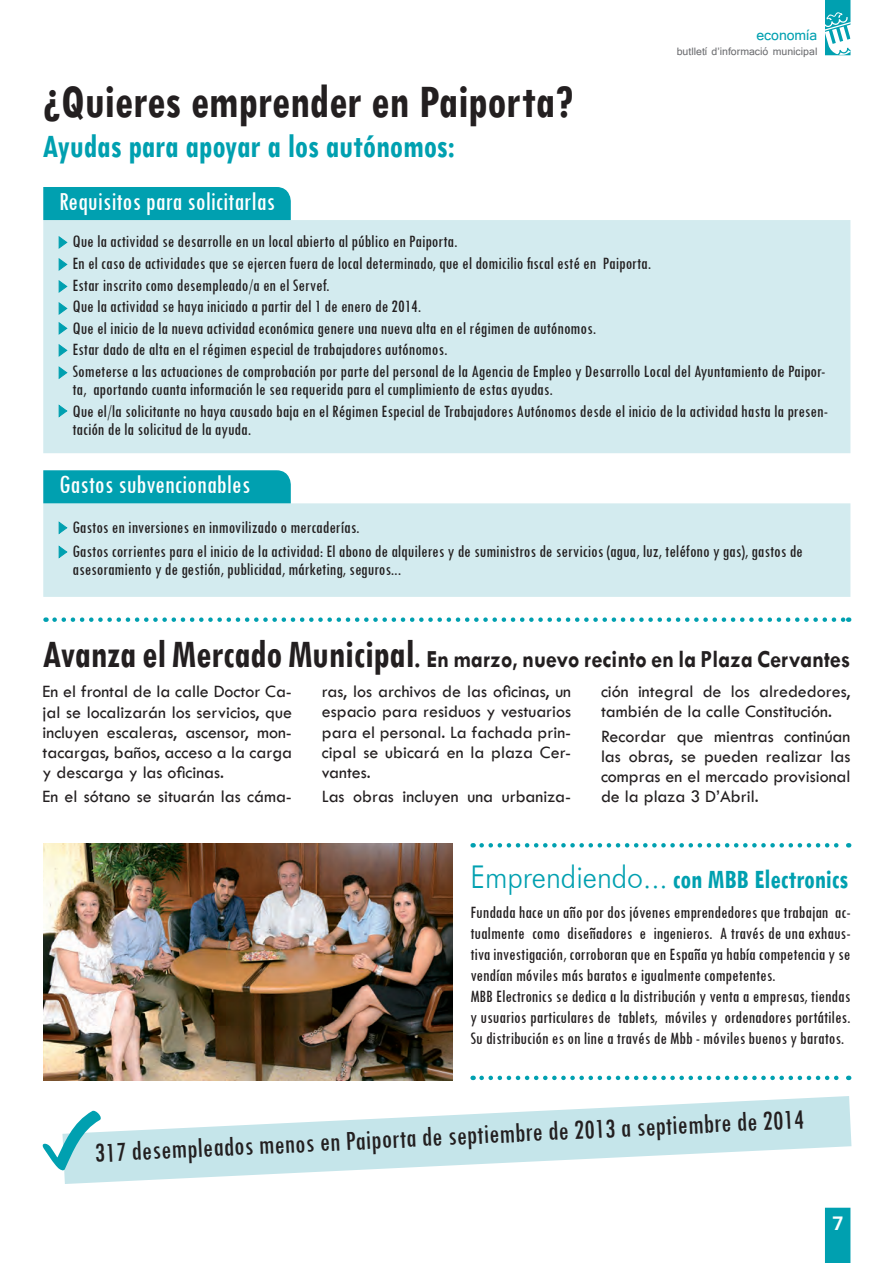
<style>
.page{position:relative;width:893px;height:1263px;background:#fff}
.page>*{position:absolute;margin:0;border:0;box-sizing:border-box;transform-origin:0 0}
.t1{font:700 condensed 49.5px "Tw Cen";color:#231f20;scale:.91 1}
.t2{font:700 condensed 34.65px "Tw Cen";color:#00a0b0;scale:.91 1}
.t3{font:condensed 28.5px "Tw Cen";color:#231f20}
.t4{font:700 condensed 28.05px "Tw Cen";color:#00a0b0;scale:.91 1}
.t5{font:condensed 27px "Tw Cen";color:#fff}
.t6{font:700 24.75px "Tw Cen";color:#231f20;scale:.91 1}
.t7{font:700 24px "Tunga";color:#fff}
.t8{font:condensed 18px/21.6px "Tw Cen";color:#231f20}
.t9{font:18px/20.1px "Tw Cen";color:#231f20;text-align:justify}
.t10{font:18px "Tunga";color:#00a0b0}
.t11{font:13.5px "Tunga";color:#6c6d70}
.s1{font-stretch:condensed;font-size:41.25px}
.s2{font-stretch:condensed;font-size:29.7px}
.s3{font-family:"Futura BT";font-weight:300;font-stretch:normal;font-size:31.35px}
</style>
<div class="page">
<svg style="left:825px;top:1208px;width:25px;height:55px"></svg>
<svg style="left:825px;top:0;width:26px;height:55px"></svg>
<svg style="left:55px;top:617px;width:794px;height:5px"></svg>
<svg style="left:482px;top:843px;width:367px;height:4px"></svg>
<svg style="left:482px;top:1076px;width:367px;height:4px"></svg>
<div style="left:43px;top:220px;width:807px;height:233px;background:#d3ebef"></div>
<div style="left:43px;top:503px;width:807px;height:94px;background:#d3ebef;border:2px solid #d3ebef"></div>
<svg style="left:59px;top:237px;width:8px;height:11px"></svg>
<svg style="left:59px;top:522px;width:8px;height:12px"></svg>
<svg style="left:59px;top:281px;width:8px;height:11px"></svg>
<svg style="left:59px;top:323px;width:8px;height:11px"></svg>
<svg style="left:59px;top:259px;width:8px;height:11px"></svg>
<svg style="left:59px;top:546px;width:8px;height:12px"></svg>
<svg style="left:59px;top:303px;width:8px;height:11px"></svg>
<svg style="left:59px;top:345px;width:8px;height:11px"></svg>
<svg style="left:59px;top:367px;width:8px;height:11px"></svg>
<svg style="left:59px;top:405px;width:8px;height:12px"></svg>
<div style="left:43px;top:187px;width:249px;height:34px;background:#00a0b0"></div>
<svg style="left:43px;top:470px;width:249px;height:34px;background:#09a3b2"></svg>
<img style="left:43px;top:843px;width:409px;height:237px">
<svg style="left:64px;top:1096px;width:787px;height:88px;fill:#c5e5ea"></svg>
<svg style="left:42px;top:1109px;width:62px;height:63px"></svg>
<h1 class="t1" style="left:43px;top:71px;width:585px">¿Quieres emprender en Paiporta?</h1>
<h2 class="t2" style="left:43px;top:125px;width:455px">Ayudas para apoyar a los autónomos:</h2>
<h3 class="t5" style="left:59px;top:185px;width:218px">Requisitos para solicitarlas</h3>
<p class="t10" style="left:756px;top:23px;width:62px">economía</p>
<p class="t11" style="left:677px;top:42px;width:142px">butlletí d’informació municipal</p>
<p class="t8" style="left:72px;top:231px;width:754px">Que la actividad se desarrolle en un local abierto al público en Paiporta.<br>En el caso de actividades que se ejercen fuera de local determinado, que el domicilio fiscal esté en Paiporta.<br>Estar inscrito como desempleado/a en el Servef.<br>Que la actividad se haya iniciado a partir del 1 de enero de 2014.<br>Que el inicio de la nueva actividad económica genere una nueva alta en el régimen de autónomos.<br>Estar dado de alta en el régimen especial de trabajadores autónomos.<br>Someterse a las actuaciones de comprobación por parte del personal de la Agencia de Empleo y Desarrollo Local del Ayuntamiento de Paipor-</p>
<p class="t8" style="left:72px;top:378px;width:757px">ta, aportando cuanta información le sea requerida para el cumplimiento de estas ayudas.<br>Que el/la solicitante no haya causado baja en el Régimen Especial de Trabajadores Autónomos desde el inicio de la actividad hasta la presen-</p>
<p class="t8" style="left:72px;top:418px;width:180px">tación de la solicitud de la ayuda.</p>
<h3 class="t5" style="left:59px;top:469px;width:193px">Gastos subvencionables</h3>
<p class="t8" style="left:72px;top:515px;width:732px;line-height:24px">Gastos en inversiones en inmovilizado o mercaderías.<br>Gastos corrientes para el inicio de la actividad: El abono de alquileres y de suministros de servicios (agua, luz, teléfono y gas), gastos de</p>
<p class="t8" style="left:72px;top:558px;width:330px">asesoramiento y de gestión, publicidad, márketing, seguros...</p>
<h3 class="t6" style="left:43px;top:644px;width:889px"><span class="s1">Avanza el Mercado Municipal</span><span class="s2">.</span> En marzo, nuevo recinto en la Plaza Cervantes</h3>
<p class="t9" style="left:43px;top:682px;width:251px">En el frontal de la calle Doctor Ca&shy;jal se localizarán los servicios, que incluyen escaleras, ascensor, mon&shy;tacargas, baños, acceso a la carga y descarga y las oficinas.</p>
<p class="t9" style="left:43px;top:786px;width:251px">En el sótano se situarán las cáma-</p>
<p class="t9" style="left:322px;top:682px;width:251px">ras, los archivos de las oficinas, un espacio para residuos y vestuarios para el personal. La fachada prin&shy;cipal se ubicará en la plaza Cer&shy;vantes.</p>
<p class="t9" style="left:322px;top:786px;width:251px">Las obras incluyen una urbaniza-</p>
<p class="t9" style="left:601px;top:682px;width:251px">ción integral de los alrededores, también de la calle Constitución.</p>
<p class="t9" style="left:601px;top:726px;width:251px">Recordar que mientras continúan las obras, se pueden realizar las compras en el mercado provisional de la plaza 3 D’Abril.</p>
<h3 class="t4" style="left:470px;top:862px;width:417px"><span class="s3">Emprendiendo...</span> con MBB Electronics</h3>
<p class="t8" style="left:470px;top:901px;width:382px;line-height:21px">Fundada hace un año por dos jóvenes emprendedores que trabajan ac&shy;tualmente como diseñadores e ingenieros. A través de una exhaus&shy;tiva investigación, corroboran que en España ya había competencia y se vendían móviles más baratos e igualmente competentes.<br>MBB Electronics se dedica a la distribución y venta a empresas, tiendas y usuarios particulares de tablets, móviles y ordenadores portátiles.<br>Su distribución es on line a través de Mbb - móviles buenos y baratos.</p>
<h3 class="t3" style="left:94px;top:1137px;width:712px;rotate:-3deg">317 desempleados menos en Paiporta de septiembre de 2013 a septiembre de 2014</h3>
<h3 class="t7" style="left:832px;top:1208px;width:13px">7</h3>
</div>
